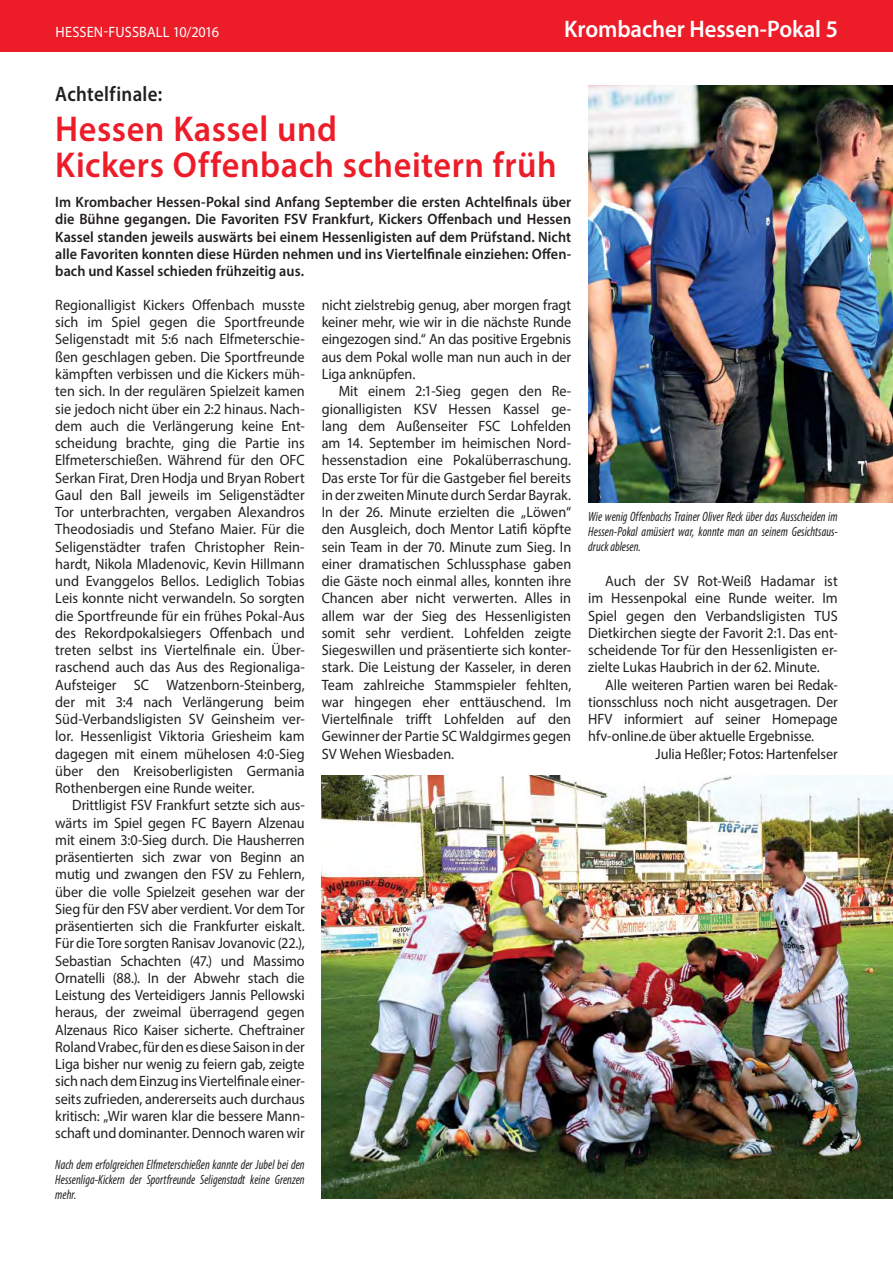
<style>
.page{position:relative;width:893px;height:1263px;background:#fff}
.page>*{position:absolute;margin:0;border:0;box-sizing:border-box;transform-origin:0 0}
.t1{font:600 36px/36px "Myriad Pro";letter-spacing:.015em;color:#ed1c29;scale:.95 1}
.t2{font:600 24px "Myriad Pro";letter-spacing:-.005em;color:#fff;scale:.95 1}
.t3{font:600 21px "Myriad Pro";letter-spacing:.015em;color:#231f20;scale:.9 1}
.t4{font:15px/17.2px "Myriad Pro";letter-spacing:-.01em;color:#231f20;text-align:justify;scale:.95 1}
.t5{font:600 15px/17.2px "Myriad Pro";color:#231f20;text-align:justify;scale:.95 1}
.t6{font:15px "Myriad Pro";letter-spacing:.01em;color:#fff;scale:.95 1}
.t7{font:italic condensed 13.5px/15px "Myriad Pro";letter-spacing:.005em;color:#231f20;text-align:justify;scale:.9 1}
</style>
<div class="page">
<div style="left:0;top:0;width:893px;height:51px;background:#ed1c29"></div>
<img style="left:588px;top:85px;width:305px;height:417px">
<img style="left:322px;top:776px;width:571px;height:422px">
<p class="t6" style="left:55px;top:26px;width:174px">HESSEN-FUSSBALL 10/2016</p>
<h2 class="t2" style="left:564px;top:20px;width:290px">Krombacher Hessen-Pokal 5</h2>
<h3 class="t3" style="left:55px;top:86px;width:120px">Achtelfinale:</h3>
<h1 class="t1" style="left:55px;top:115px;width:529px">Hessen Kassel und<br>Kickers Offenbach scheitern früh</h1>
<p class="t5" style="left:55px;top:195px;width:545px">Im Krombacher Hessen-Pokal sind Anfang September die ersten Achtelfinals über die Bühne gegangen. Die Favoriten FSV Frankfurt, Kickers Offenbach und Hessen Kassel standen jeweils auswärts bei einem Hessenligisten auf dem Prüfstand. Nicht alle Favoriten konnten diese Hürden nehmen und ins Viertelfinale einziehen: Offen&shy;bach und Kassel schieden frühzeitig aus.</p>
<p class="t4" style="left:55px;top:298px;width:264px">Regionalligist Kickers Offenbach musste sich im Spiel gegen die Sportfreunde Seligenstadt mit 5:6 nach Elfmeterschie&shy;ßen geschlagen geben. Die Sportfreunde kämpften verbissen und die Kickers müh&shy;ten sich. In der regulären Spielzeit kamen sie jedoch nicht über ein 2:2 hinaus. Nach&shy;dem auch die Verlängerung keine Ent&shy;scheidung brachte, ging die Partie ins Elfmeterschießen. Während für den OFC Serkan Firat, Dren Hodja und Bryan Robert Gaul den Ball jeweils im Seligenstädter Tor unterbrachten, vergaben Alexandros Theodosiadis und Stefano Maier. Für die Seligenstädter trafen Christopher Rein&shy;hardt, Nikola Mladenovic, Kevin Hillmann und Evanggelos Bellos. Lediglich Tobias Leis konnte nicht verwandeln. So sorgten die Sportfreunde für ein frühes Pokal-Aus des Rekordpokalsiegers Offenbach und treten selbst ins Viertelfinale ein. Über&shy;raschend auch das Aus des Regionaliga-Aufsteiger SC Watzenborn-Steinberg, der mit 3:4 nach Verlängerung beim Süd-Verbandsligisten SV Geinsheim ver&shy;lor. Hessenligist Viktoria Griesheim kam dagegen mit einem mühelosen 4:0-Sieg über den Kreisoberligisten Germania Rothenbergen eine Runde weiter.</p>
<p class="t4" style="left:55px;top:798px;width:264px;text-indent:17px">Drittligist FSV Frankfurt setzte sich aus&shy;wärts im Spiel gegen FC Bayern Alzenau mit einem 3:0-Sieg durch. Die Hausherren präsentierten sich zwar von Beginn an mutig und zwangen den FSV zu Fehlern, über die volle Spielzeit gesehen war der Sieg für den FSV aber verdient. Vor dem Tor präsentierten sich die Frankfurter eiskalt.<br>Für die Tore sorgten Ranisav Jovanovic (22.), Sebastian Schachten (47.) und Massimo Ornatelli (88.). In der Abwehr stach die Leistung des Verteidigers Jannis Pellowski heraus, der zweimal überragend gegen Alzenaus Rico Kaiser sicherte. Cheftrainer Roland Vrabec, für den es diese Saison in der Liga bisher nur wenig zu feiern gab, zeigte sich nach dem Einzug ins Viertelfinale einer&shy;seits zufrieden, andererseits auch durchaus kritisch: „Wir waren klar die bessere Mann&shy;schaft und dominanter. Dennoch waren wir</p>
<p class="t4" style="left:322px;top:298px;width:264px">nicht zielstrebig genug, aber morgen fragt keiner mehr, wie wir in die nächste Runde eingezogen sind.“ An das positive Ergebnis aus dem Pokal wolle man nun auch in der Liga anknüpfen.</p>
<p class="t4" style="left:322px;top:384px;width:264px;text-indent:17px">Mit einem 2:1-Sieg gegen den Re&shy;gionalligisten KSV Hessen Kassel ge&shy;lang dem Außenseiter FSC Lohfelden am 14. September im heimischen Nord&shy;hessenstadion eine Pokalüberraschung.<br>Das erste Tor für die Gastgeber fiel bereits in der zweiten Minute durch Serdar Bayrak.<br>In der 26. Minute erzielten die „Löwen“ den Ausgleich, doch Mentor Latifi köpfte sein Team in der 70. Minute zum Sieg. In einer dramatischen Schlussphase gaben die Gäste noch einmal alles, konnten ihre Chancen aber nicht verwerten. Alles in allem war der Sieg des Hessenligisten somit sehr verdient. Lohfelden zeigte Siegeswillen und präsentierte sich konter&shy;stark. Die Leistung der Kasseler, in deren Team zahlreiche Stammspieler fehlten, war hingegen eher enttäuschend. Im Viertelfinale trifft Lohfelden auf den Gewinner der Partie SC Waldgirmes gegen SV Wehen Wiesbaden.</p>
<p class="t7" style="left:55px;top:1158px;width:279px">Nach dem erfolgreichen Elfmeterschießen kannte der Jubel bei den Hessenliga-Kickern der Sportfreunde Seligenstadt keine Grenzen mehr.</p>
<p class="t7" style="left:588px;top:510px;width:279px">Wie wenig Offenbachs Trainer Oliver Reck über das Ausscheiden im Hessen-Pokal amüsiert war, konnte man an seinem Gesichtsaus&shy;druck ablesen.</p>
<p class="t4" style="left:588px;top:574px;width:264px;text-indent:17px">Auch der SV Rot-Weiß Hadamar ist im Hessenpokal eine Runde weiter. Im Spiel gegen den Verbandsligisten TUS Dietkirchen siegte der Favorit 2:1. Das ent&shy;scheidende Tor für den Hessenligisten er&shy;zielte Lukas Haubrich in der 62. Minute.</p>
<p class="t4" style="left:605px;top:677px;width:246px">Alle weiteren Partien waren bei Redak-</p>
<p class="t4" style="left:588px;top:695px;width:264px">tionsschluss noch nicht ausgetragen. Der</p>
<p class="t4" style="left:588px;top:712px;width:264px">HFV informiert auf seiner Homepage</p>
<p class="t4" style="left:588px;top:729px;width:239px">hfv-online.de über aktuelle Ergebnisse.</p>
<p class="t4" style="left:656px;top:746px;width:193px">Julia Heßler; Fotos: Hartenfelser</p>
</div>
